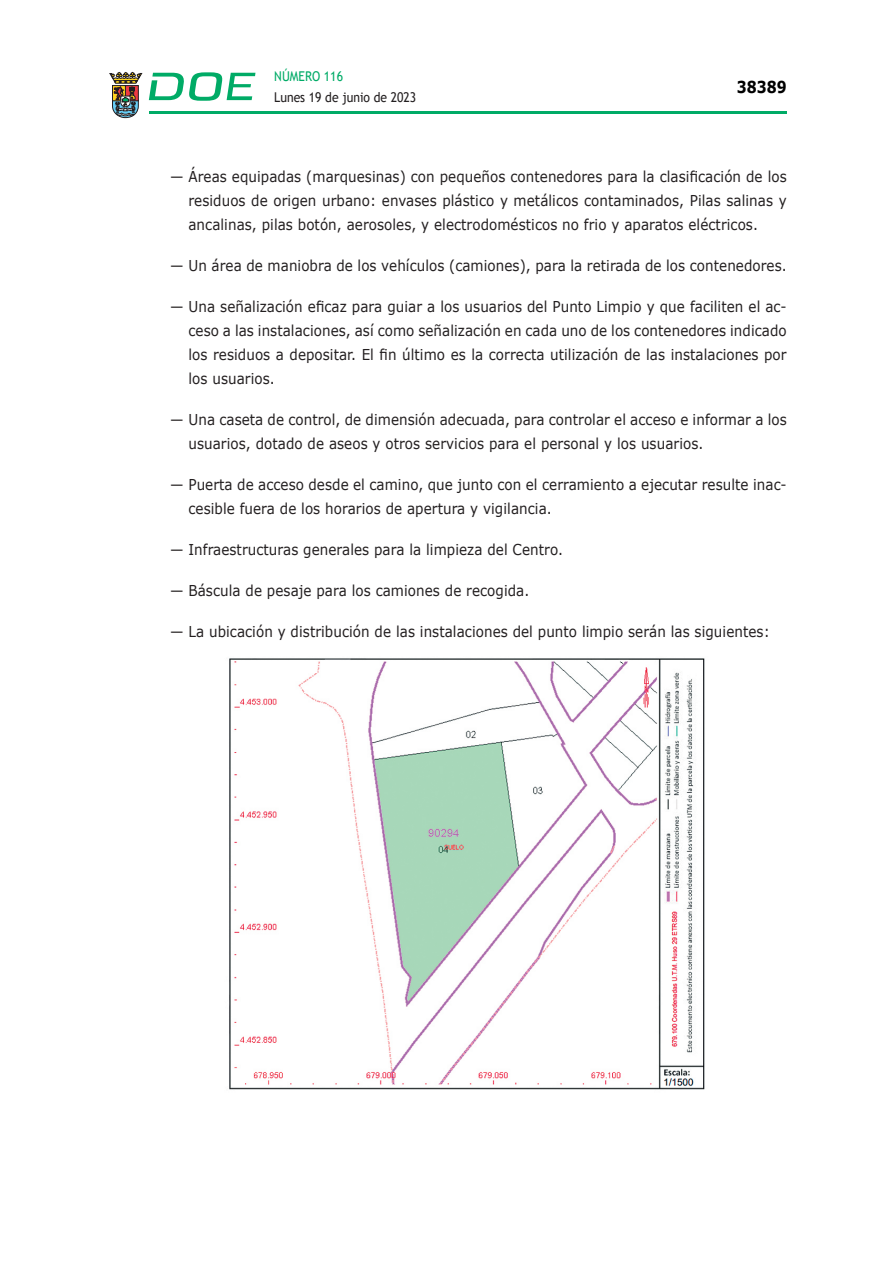
<style>
.page{position:relative;width:893px;height:1263px;background:#fff}
.page>*{position:absolute;margin:0;border:0;box-sizing:border-box;transform-origin:0 0}
.t1{font:700 16.5px "Verdana";color:#000;scale:.85 1}
.CUERPO_DE_TEXTO{font:15px/24px "Verdana";letter-spacing:.005em;color:#231f20;text-align:justify;scale:.9 1}
.t2{font:13.5px "Trebuchet MS";color:#231f20;scale:.9 1}
.t3{font:13.5px "Trebuchet MS";color:#00ab67;scale:.9 1}
</style>
<div class="page">
<hr style="left:149px;top:111px;width:638px;height:3px;background:#00ab66">
<svg style="left:109px;top:72px;width:33px;height:46px"></svg>
<svg style="left:149px;top:72px;width:106px;height:29px"></svg>
<img style="left:229px;top:658px;width:476px;height:432px">
<p class="t3" style="left:274px;top:67px;width:78px">NÚMERO 116</p>
<p class="t2" style="left:274px;top:88px;width:159px">Lunes 19 de junio de 2023</p>
<p class="t1" style="left:737px;top:75px;width:60px">38389</p>
<p class="CUERPO_DE_TEXTO" style="left:188px;top:164px;width:666px;text-indent:-18px">— Áreas equipadas (marquesinas) con pequeños contenedores para la clasificación de los residuos de origen urbano: envases plástico y metálicos contaminados, Pilas salinas y ancalinas, pilas botón, aerosoles, y electrodomésticos no frio y aparatos eléctricos.</p>
<p class="CUERPO_DE_TEXTO" style="left:170px;top:253px;width:687px">— Un área de maniobra de los vehículos (camiones), para la retirada de los contenedores.</p>
<p class="CUERPO_DE_TEXTO" style="left:188px;top:294px;width:666px;text-indent:-18px">— Una señalización eficaz para guiar a los usuarios del Punto Limpio y que faciliten el ac&shy;ceso a las instalaciones, así como señalización en cada uno de los contenedores indicado los residuos a depositar. El fin último es la correcta utilización de las instalaciones por los usuarios.</p>
<p class="CUERPO_DE_TEXTO" style="left:188px;top:407px;width:666px;text-indent:-18px">— Una caseta de control, de dimensión adecuada, para controlar el acceso e informar a los usuarios, dotado de aseos y otros servicios para el personal y los usuarios.</p>
<p class="CUERPO_DE_TEXTO" style="left:188px;top:472px;width:666px;text-indent:-18px">— Puerta de acceso desde el camino, que junto con el cerramiento a ejecutar resulte inac&shy;cesible fuera de los horarios de apertura y vigilancia.</p>
<p class="CUERPO_DE_TEXTO" style="left:170px;top:537px;width:438px">— Infraestructuras generales para la limpieza del Centro.</p>
<p class="CUERPO_DE_TEXTO" style="left:170px;top:578px;width:401px">— Báscula de pesaje para los camiones de recogida.</p>
<p class="CUERPO_DE_TEXTO" style="left:170px;top:619px;width:668px">— La ubicación y distribución de las instalaciones del punto limpio serán las siguientes:</p>
</div>
